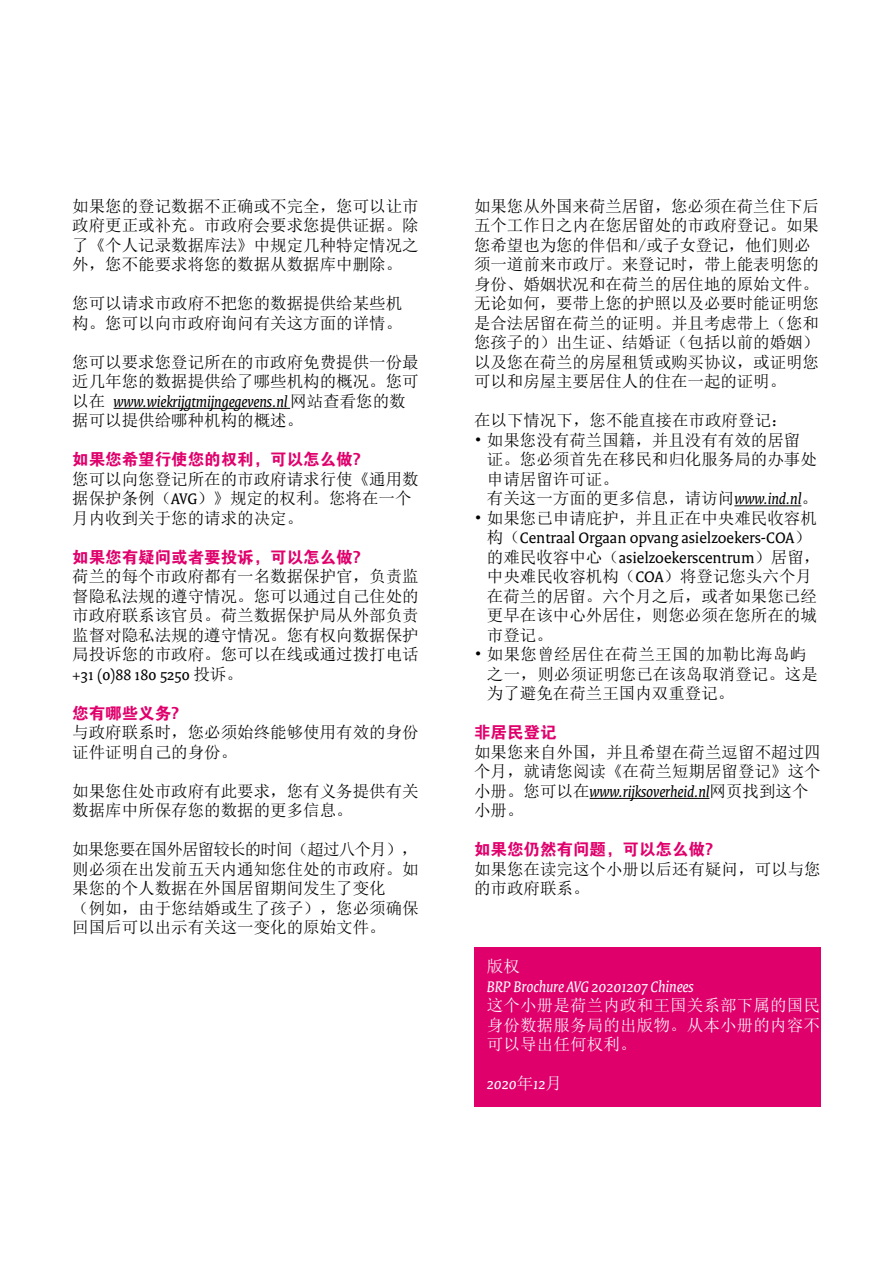
<style>
.page{position:relative;width:893px;height:1263px;background:#fff}
.page>*{position:absolute;margin:0;border:0;box-sizing:border-box;transform-origin:0 0}
.t1{font:16.5px/19.5px "Sim Sun";color:#000}
.t2{font:16.5px/19.5px "Rijksoverheid Serif";color:#000}
.t3{font:italic 16.5px "Rijksoverheid Serif";color:#000}
.t4{font:16.5px "FZDHTJW GB1 0";color:#e0006c}
.t5{font:16.5px/19.5px "Sim Sun";letter-spacing:.01em;color:#fff;text-align:justify}
.t6{font:italic 16.5px "Rijksoverheid Serif";color:#fff}
.s1{font-family:"Sim Sun";font-style:normal}
.s2{font-family:"Rijksoverheid Serif"}
.s3{font-family:"Sim Sun"}
.s4{font-family:"Rijksoverheid Serif";font-style:italic}
</style>
<div class="page">
<hr style="left:114px;top:408px;width:176px;height:1px;background:#000">
<hr style="left:734px;top:505px;width:67px;height:1px;background:#000">
<hr style="left:590px;top:798px;width:119px;height:1px;background:#000">
<div style="left:474px;top:948px;width:347px;height:39px;background:#e0006c"></div>
<div style="left:474px;top:987px;width:347px;height:78px;background:#e0006c"></div>
<div style="left:474px;top:1064px;width:347px;height:42px;background:#e0006c"></div>
<p class="t1" style="left:72px;top:196px;width:348px;text-align:justify">如果您的登记数据不正确或不完全，您可以让市政府更正或补充。市政府会要求您提供证据。除了《个人记录数据库法》中规定几种特定情况之外，您不能要求将您的数据从数据库中删除。</p>
<p class="t1" style="left:72px;top:294px;width:331px">您可以请求市政府不把您的数据提供给某些机构。您可以向市政府询问有关这方面的详情。</p>
<p class="t1" style="left:72px;top:352px;width:348px">您可以要求您登记所在的市政府免费提供一份最近几年您的数据提供给了哪些机构的概况。您可</p>
<p class="t3" style="left:72px;top:391px;width:335px"><span class="s1">以在</span> www.wiekrijgtmijngegevens.nl <span class="s1">网站查看您的数</span></p>
<p class="t1" style="left:72px;top:411px;width:232px">据可以提供给哪种机构的概述。</p>
<p class="t4" style="left:72px;top:450px;width:290px">如果您希望行使您的权利，可以怎么做?</p>
<p class="t1" style="left:72px;top:469px;width:348px">您可以向您登记所在的市政府请求行使《通用数据保护条例（<span class="s2">AVG</span>）》规定的权利。您将在一个月内收到关于您的请求的决定。</p>
<p class="t4" style="left:72px;top:548px;width:290px">如果您有疑问或者要投诉，可以怎么做?</p>
<p class="t1" style="left:72px;top:567px;width:348px;text-align:justify">荷兰的每个市政府都有一名数据保护官，负责监督隐私法规的遵守情况。您可以通过自己住处的市政府联系该官员。荷兰数据保护局从外部负责监督对隐私法规的遵守情况。您有权向数据保护局投诉您的市政府。您可以在线或通过拨打电话</p>
<p class="t2" style="left:72px;top:665px;width:172px">+31 (0)88 180 5250 <span class="s3">投诉。</span></p>
<p class="t4" style="left:72px;top:704px;width:109px">您有哪些义务?</p>
<p class="t1" style="left:72px;top:723px;width:348px">与政府联系时，您必须始终能够使用有效的身份证件证明自己的身份。</p>
<p class="t1" style="left:72px;top:781px;width:348px">如果您住处市政府有此要求，您有义务提供有关数据库中所保存您的数据的更多信息。</p>
<p class="t1" style="left:72px;top:840px;width:348px">如果您要在国外居留较长的时间（超过八个月），则必须在出发前五天内通知您住处的市政府。如果您的个人数据在外国居留期间发生了变化<br>（例如，由于您结婚或生了孩子），您必须确保回国后可以出示有关这一变化的原始文件。</p>
<p class="t1" style="left:474px;top:196px;width:346px">如果您从外国来荷兰居留，您必须在荷兰住下后五个工作日之内在您居留处的市政府登记。如果您希望也为您的伴侣和/或子女登记，他们则必须一道前来市政厅。来登记时，带上能表明您的身份、婚姻状况和在荷兰的居住地的原始文件。无论如何，要带上您的护照以及必要时能证明您是合法居留在荷兰的证明。并且考虑带上（您和您孩子的）出生证、结婚证（包括以前的婚姻）以及您在荷兰的房屋租赁或购买协议，或证明您可以和房屋主要居住人的住在一起的证明。</p>
<p class="t1" style="left:474px;top:411px;width:315px">在以下情况下，您不能直接在市政府登记：</p>
<p class="t1" style="left:487px;top:430px;width:333px;text-indent:-13px">• 如果您没有荷兰国籍，并且没有有效的居留证。您必须首先在移民和归化服务局的办事处申请居留许可证。<br>有关这一方面的更多信息，请访问<span class="s4">www.ind.nl</span>。</p>
<p class="t1" style="left:474px;top:508px;width:344px">• 如果您已申请庇护，并且正在中央难民收容机</p>
<p class="t2" style="left:487px;top:528px;width:335px"><span class="s3">构（</span>Centraal Orgaan opvang asielzoekers-COA<span class="s3">）的难民收容中心（</span>asielzoekerscentrum<span class="s3">）居留，</span></p>
<p class="t1" style="left:487px;top:567px;width:331px">中央难民收容机构（<span class="s2">COA</span>）将登记您头六个月在荷兰的居留。六个月之后，或者如果您已经更早在该中心外居住，则您必须在您所在的城市登记。</p>
<p class="t1" style="left:487px;top:645px;width:332px;text-indent:-13px">• 如果您曾经居住在荷兰王国的加勒比海岛屿之一，则必须证明您已在该岛取消登记。这是为了避免在荷兰王国内双重登记。</p>
<p class="t4" style="left:474px;top:723px;width:84px">非居民登记</p>
<p class="t1" style="left:474px;top:742px;width:348px">如果您来自外国，并且希望在荷兰逗留不超过四个月，就请您阅读《在荷兰短期居留登记》这个</p>
<p class="t3" style="left:474px;top:781px;width:336px"><span class="s1">小册。您可以在</span>www.rijksoverheid.nl<span class="s1">网页找到这个</span></p>
<p class="t1" style="left:474px;top:801px;width:51px">小册。</p>
<p class="t4" style="left:474px;top:840px;width:241px">如果您仍然有问题，可以怎么做?</p>
<p class="t1" style="left:474px;top:859px;width:348px">如果您在读完这个小册以后还有疑问，可以与您的市政府联系。</p>
<p class="t5" style="left:487px;top:957px;width:34px">版权</p>
<p class="t6" style="left:487px;top:976px;width:208px">BRP Brochure AVG 20201207 Chinees</p>
<p class="t5" style="left:487px;top:996px;width:335px">这个小册是荷兰内政和王国关系部下属的国民身份数据服务局的出版物。从本小册的内容不可以导出任何权利。</p>
<p class="t6" style="left:487px;top:1074px;width:76px">2020<span class="s1">年</span>12<span class="s1">月</span></p>
</div>
